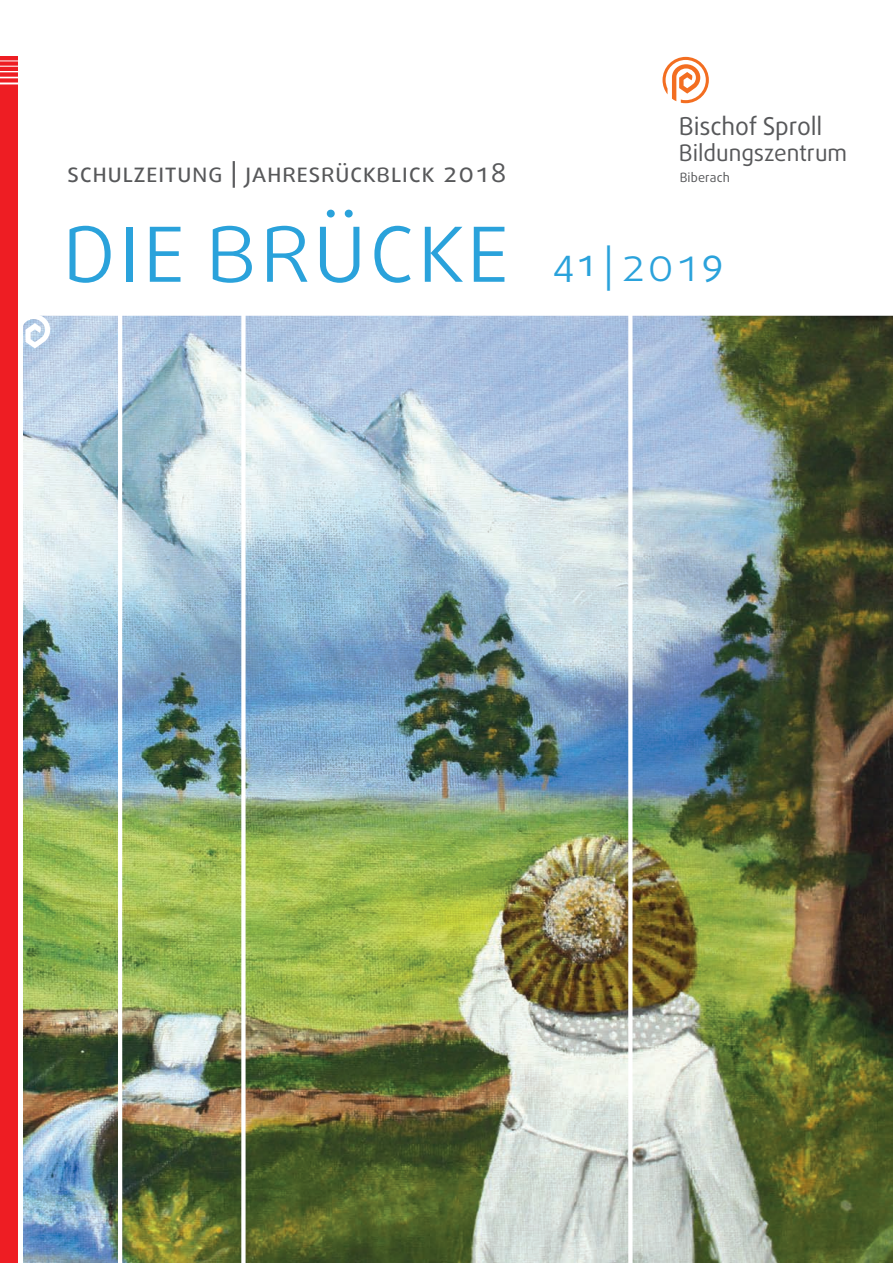
<style>
.page{position:relative;width:893px;height:1263px;background:#fff}
.page>*{position:absolute;margin:0;border:0;box-sizing:border-box;transform-origin:0 0}
.t1{font:300 102px "Daxline SC";letter-spacing:.01em;color:#2aa2db}
.t2{font:300 45.3px "Daxline SC";color:#2aa2db}
.t3{font:26.7px "Daxline SC";letter-spacing:.015em;color:#57585a}
.t4{font:24.6px "Daxline";letter-spacing:-.005em;color:#57585a}
.t5{font:22.8px "Daxline";letter-spacing:-.005em;color:#57585a}
.t6{font:12.75px "Daxline";letter-spacing:.01em;color:#57585a}
.s1{font-weight:400;font-size:37.5px}
</style>
<div class="page">
<img style="left:23px;top:316px;width:870px;height:947px">
<svg style="left:23px;top:315px;width:27px;height:40px"></svg>
<div style="left:17px;top:310px;width:13px;height:9px;background:#fff"></div>
<svg style="left:662px;top:57px;width:47px;height:46px"></svg>
<div style="left:0;top:56px;width:18px;height:1207px;background:#ee1d23"></div>
<svg style="left:0;top:61px;width:18px;height:23px"></svg>
<p class="t3" style="left:67px;top:156px;width:441px">schulzeitung | jahresrückblick 2018</p>
<h1 class="t1" style="left:61px;top:182px;width:450px">die brücke</h1>
<p class="t4" style="left:679px;top:111px;width:145px">Bischof Sproll</p>
<p class="t5" style="left:679px;top:139px;width:170px">Bildungszentrum</p>
<p class="t6" style="left:680px;top:170px;width:52px">Biberach</p>
<h2 class="t2" style="left:553px;top:237px;width:172px"><span class="s1">41</span> |201<span class="s1">9</span></h2>
</div>
